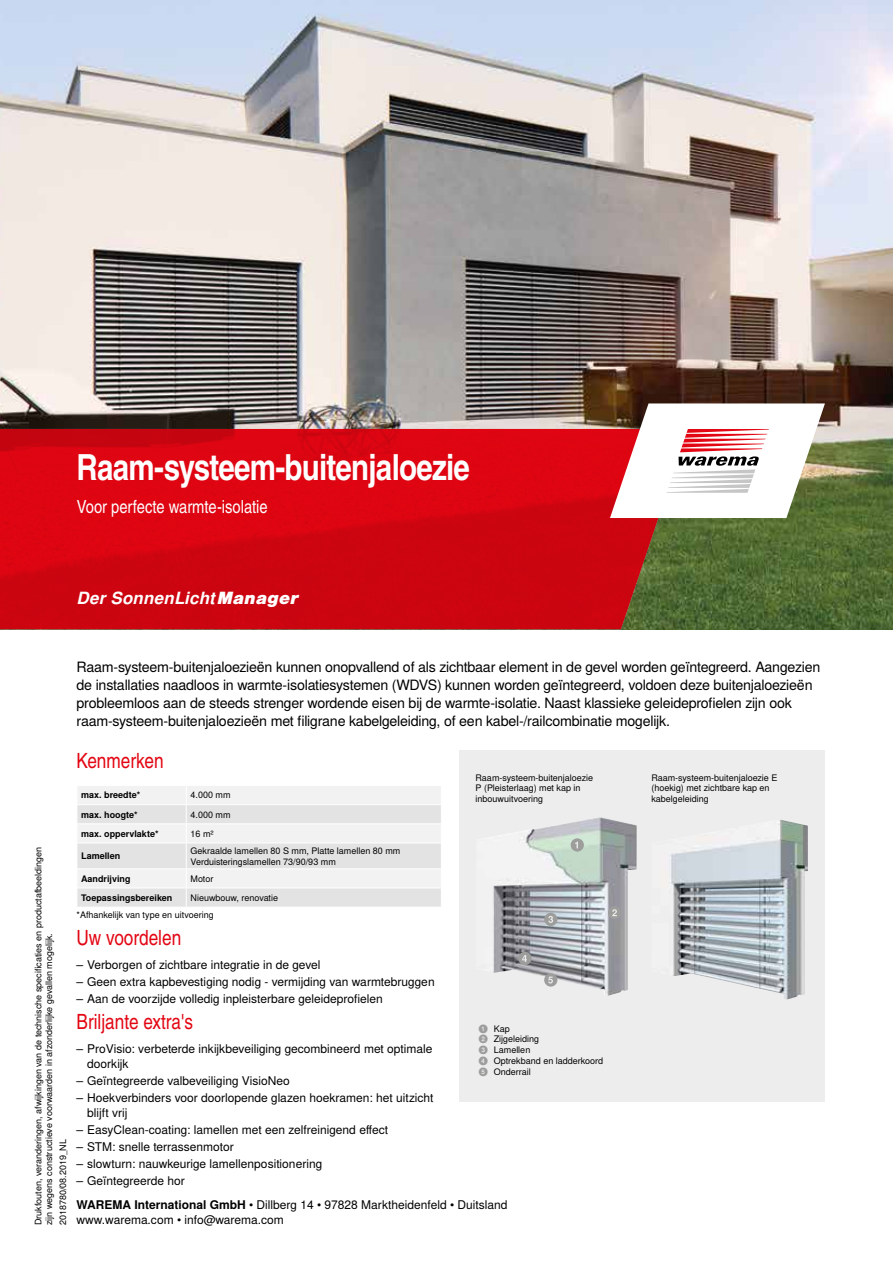
<style>
.page{position:relative;width:893px;height:1263px;background:#fff}
.page>*{position:absolute;margin:0;border:0;box-sizing:border-box;transform-origin:0 0}
.t1{font:700 36px "Warema Nimbus Cnd";letter-spacing:-.02em;color:#fff}
.t2{font:21px "Warema Nimbus Cnd";color:#e30613}
.t3{font:18px "Warema Nimbus Cnd";color:#fff}
.t4{font:italic 700 16.8px "Warema Nimbus";letter-spacing:.015em;color:#fff}
.t5{font:14.25px/18px "Warema Nimbus";letter-spacing:-.015em;color:#000}
.t6{font:12px/15px "Warema Nimbus";color:#000}
.t7{font:9px/10.8px "Warema Nimbus";color:#000}
.t8{font:700 9px "Warema Nimbus";color:#000}
.s1{font-weight:900}
.s2{font-weight:700;color:#9d9d9c}
.s3{font-weight:700}
</style>
<div class="page">
<div style="left:460px;top:750px;width:365px;height:351px;background:#ededed"></div>
<img style="left:0;top:0;width:893px;height:629px">
<img style="left:490px;top:817px;width:147px;height:179px">
<svg style="left:571px;top:838px;width:13px;height:14px"></svg>
<svg style="left:608px;top:906px;width:13px;height:13px"></svg>
<svg style="left:544px;top:913px;width:13px;height:13px"></svg>
<svg style="left:518px;top:952px;width:13px;height:13px"></svg>
<svg style="left:544px;top:973px;width:13px;height:14px"></svg>
<img style="left:670px;top:820px;width:138px;height:179px">
<svg style="left:0;top:429px;width:688px;height:200px;background:#cd0912"></svg>
<svg style="left:610px;top:403px;width:215px;height:115px"></svg>
<svg style="left:77px;top:786px;width:364px;height:121px"></svg>
<h1 class="t1" style="left:77px;top:445px;width:395px">Raam-systeem-buitenjaloezie</h1>
<h3 class="t3" style="left:77px;top:496px;width:193px">Voor perfecte warmte-isolatie</h3>
<h3 class="t4" style="left:77px;top:588px;width:224px">Der SonnenLicht<span class="s1">Manager</span></h3>
<p class="t5" style="left:77px;top:658px;width:745px">Raam-systeem-buitenjaloezieën kunnen onopvallend of als zichtbaar element in de gevel worden geïntegreerd. Aangezien de installaties naadloos in warmte-isolatiesystemen (WDVS) kunnen worden geïntegreerd, voldoen deze buitenjaloezieën probleemloos aan de steeds strenger wordende eisen bij de warmte-isolatie. Naast klassieke geleideprofielen zijn ook raam-systeem-buitenjaloezieën met filigrane kabelgeleiding, of een kabel-/railcombinatie mogelijk.</p>
<p class="t7" style="left:33px;top:1225px;width:380px;rotate:-90deg">Drukfouten, veranderingen, afwijkingen van de technische specificaties en productafbeeldingen zijn wegens constructieve voorwaarden in afzonderlijke gevallen mogelijk.</p>
<p class="t7" style="left:58px;top:1225px;width:88px;rotate:-90deg">2018780/08.2019_NL</p>
<h2 class="t2" style="left:77px;top:748px;width:89px">Kenmerken</h2>
<p class="t8" style="left:81px;top:790px;width:61px">max. breedte*</p>
<p class="t7" style="left:191px;top:790px;width:42px">4.000 mm</p>
<p class="t8" style="left:81px;top:809px;width:58px">max. hoogte*</p>
<p class="t7" style="left:191px;top:809px;width:42px">4.000 mm</p>
<p class="t8" style="left:81px;top:828px;width:79px">max. oppervlakte*</p>
<p class="t7" style="left:191px;top:828px;width:25px">16 m2</p>
<p class="t8" style="left:81px;top:851px;width:41px">Lamellen</p>
<p class="t7" style="left:191px;top:845px;width:211px">Gekraalde lamellen 80 S mm, Platte lamellen 80 mm<br>Verduisteringslamellen 73/90/93 mm</p>
<p class="t8" style="left:81px;top:873px;width:51px">Aandrijving</p>
<p class="t7" style="left:191px;top:873px;width:24px">Motor</p>
<p class="t8" style="left:81px;top:892px;width:93px">Toepassingsbereiken</p>
<p class="t7" style="left:77px;top:889px;width:203px;line-height:17.4px;text-indent:114px">Nieuwbouw, renovatie *Afhankelijk van type en uitvoering</p>
<h2 class="t2" style="left:77px;top:925px;width:106px">Uw voordelen</h2>
<p class="t6" style="left:77px;top:957px;width:245px">– Verborgen of zichtbare integratie in de gevel</p>
<p class="t6" style="left:77px;top:974px;width:360px">– Geen extra kapbevestiging nodig - vermijding van warmtebruggen</p>
<p class="t6" style="left:77px;top:991px;width:308px">– Aan de voorzijde volledig inpleisterbare geleideprofielen</p>
<h2 class="t2" style="left:77px;top:1009px;width:118px">Briljante extra's</h2>
<p class="t6" style="left:87px;top:1041px;width:347px;text-indent:-11px">– ProVisio: verbeterde inkijkbeveiliging gecombineerd met optimale doorkijk</p>
<p class="t6" style="left:77px;top:1073px;width:215px">– Geïntegreerde valbeveiliging VisioNeo</p>
<p class="t6" style="left:87px;top:1090px;width:348px;text-indent:-11px">– Hoekverbinders voor doorlopende glazen hoekramen: het uitzicht blijft vrij</p>
<p class="t6" style="left:77px;top:1122px;width:313px">– EasyClean-coating: lamellen met een zelfreinigend effect</p>
<p class="t6" style="left:77px;top:1139px;width:159px">– STM: snelle terrassenmotor</p>
<p class="t6" style="left:77px;top:1157px;width:247px">– slowturn: nauwkeurige lamellenpositionering</p>
<p class="t6" style="left:77px;top:1174px;width:110px">– Geïntegreerde hor</p>
<p class="t7" style="left:476px;top:772px;width:119px">Raam-systeem-buitenjaloezie<br>P (Pleisterlaag) met kap in inbouwuitvoering</p>
<p class="t7" style="left:651px;top:772px;width:128px">Raam-systeem-buitenjaloezie E (hoekig) met zichtbare kap en kabelgeleiding</p>
<p class="t7" style="left:479px;top:1023px;width:126px"><span class="s2">➊</span> Kap<br><span class="s2">➋</span> Zijgeleiding<br><span class="s2">➌</span> Lamellen<br><span class="s2">➍</span> Optrekband en ladderkoord<br><span class="s2">➎</span> Onderrail</p>
<p class="t6" style="left:77px;top:1197px;width:433px"><span class="s3">WAREMA International GmbH</span> • Dillberg 14 • 97828 Marktheidenfeld • Duitsland</p>
<p class="t6" style="left:77px;top:1212px;width:209px">www.warema.com • info@warema.com</p>
</div>
